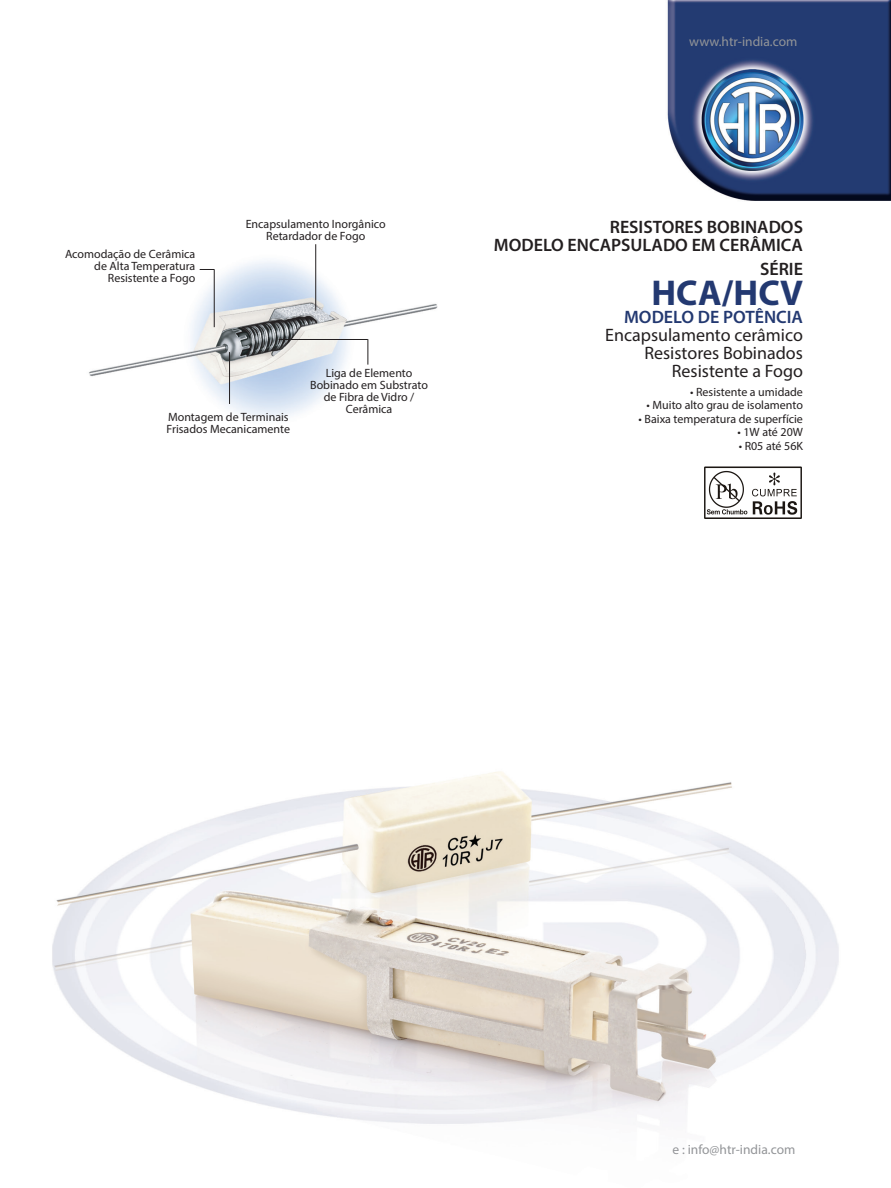
<style>
.page{position:relative;width:891px;height:1188px;background:#fff}
.page>*{position:absolute;margin:0;border:0;box-sizing:border-box;transform-origin:0 0}
.t1{font:700 36px "Myriad Pro";letter-spacing:.005em;color:#233971}
.t2{font:18px "Myriad Pro";color:#231f20}
.t3{font:600 18px "Myriad Pro";color:#231f20}
.t4{font:600 18px "Myriad Pro";color:#233971}
.t5{font:13.5px "Myriad Pro";color:#939598}
.t6{font:12px/12px "Myriad Pro";color:#231f20;text-align:center}
</style>
<div class="page">
<img style="left:52px;top:0;width:839px;height:1124px">
<hr style="left:229px;top:352px;width:1px;height:52px;background:#231f20">
<hr style="left:315px;top:244px;width:1px;height:66px;background:#231f20">
<hr style="left:214px;top:269px;width:1px;height:58px;background:#231f20">
<hr style="left:279px;top:339px;width:89px;height:1px;background:#231f20">
<svg style="left:368px;top:339px;width:1px;height:26px"></svg>
<svg style="left:200px;top:269px;width:14px;height:1px"></svg>
<svg style="left:704px;top:467px;width:98px;height:52px"></svg>
<p class="t5" style="left:689px;top:33px;width:110px">www.htr-india.com</p>
<p class="t6" style="left:65px;top:248px;width:132px;text-align:right">Acomodação de Cerâmica de Alta Temperatura<br>Resistente a Fogo</p>
<p class="t6" style="left:246px;top:218px;width:142px">Encapsulamento Inorgânico<br>Retardador de Fogo</p>
<p class="t6" style="left:167px;top:411px;width:125px;text-align:left">Montagem de Terminais<br>Frisados Mecanicamente</p>
<p class="t6" style="left:310px;top:367px;width:119px">Liga de Elemento<br>Bobinado em Substrato de Fibra de Vidro /<br>Cerâmica</p>
<p class="t3" style="left:610px;top:215px;width:195px">RESISTORES BOBINADOS</p>
<p class="t3" style="left:494px;top:233px;width:311px">MODELO ENCAPSULADO EM CERÂMICA</p>
<p class="t3" style="left:760px;top:257px;width:44px">SÉRIE</p>
<p class="t1" style="left:651px;top:269px;width:153px">HCA/HCV</p>
<p class="t4" style="left:624px;top:305px;width:180px">MODELO DE POTÊNCIA</p>
<p class="t2" style="left:605px;top:324px;width:199px">Encapsulamento cerâmico</p>
<p class="t2" style="left:644px;top:342px;width:160px">Resistores Bobinados</p>
<p class="t2" style="left:672px;top:360px;width:133px">Resistente a Fogo</p>
<p class="t6" style="left:690px;top:385px;width:114px">• Resistente a umidade</p>
<p class="t6" style="left:647px;top:399px;width:158px">• Muito alto grau de isolamento</p>
<p class="t6" style="left:639px;top:412px;width:166px">• Baixa temperatura de superfície</p>
<p class="t6" style="left:738px;top:426px;width:67px">• 1W até 20W</p>
<p class="t6" style="left:739px;top:439px;width:66px">• R05 até 56K</p>
<p class="t5" style="left:673px;top:1141px;width:124px">e : info@htr-india.com</p>
</div>
